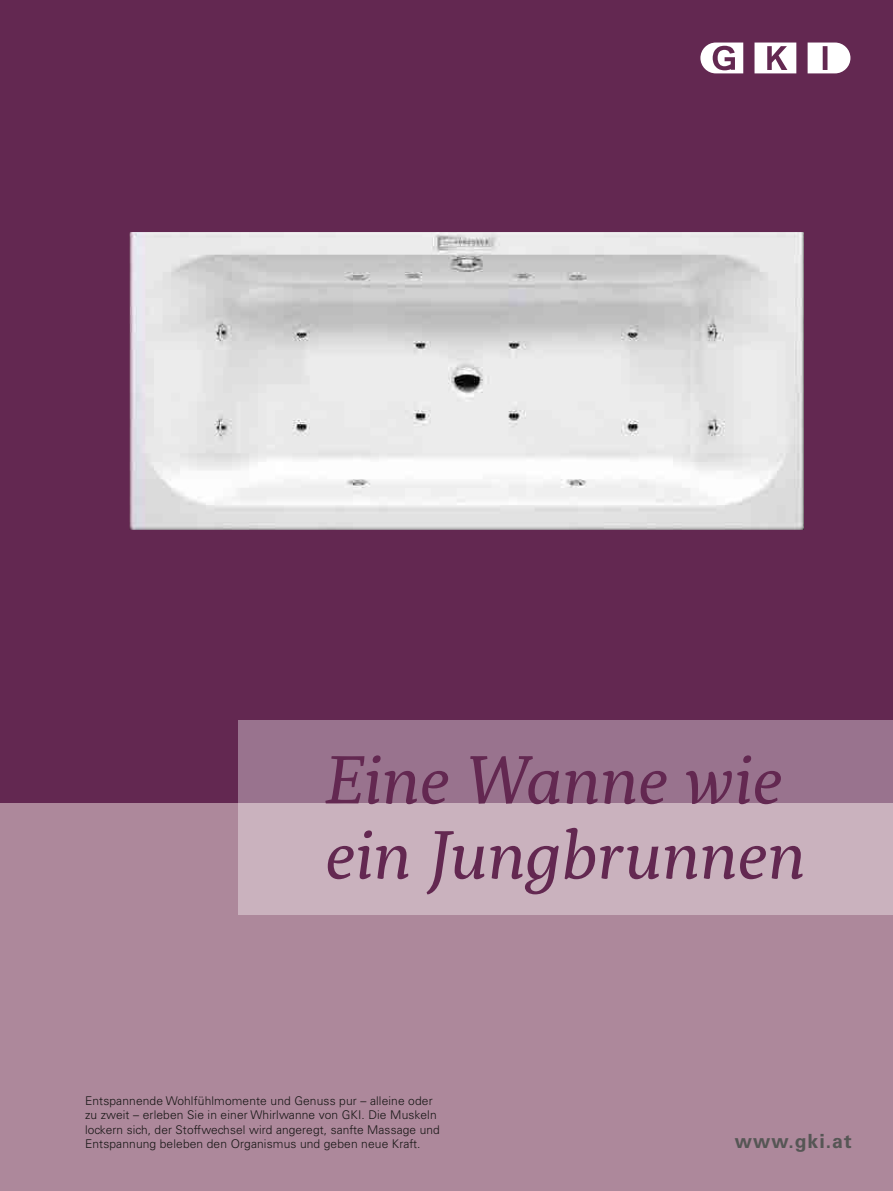
<style>
.page{position:relative;width:893px;height:1191px;background:#fff}
.page>*{position:absolute;margin:0;border:0;box-sizing:border-box;transform-origin:0 0}
.t1{font:italic 67.5px/75px "Servus Slab";letter-spacing:-.01em;color:#632851}
.t2{font:700 19.5px "Univers LT Std";color:#565655}
.t3{font:300 12px/14.7px "Univers LT Std";letter-spacing:.01em;color:#181716}
</style>
<div class="page">
<div style="left:0;top:0;width:893px;height:803px;background:#632851"></div>
<div style="left:0;top:803px;width:893px;height:388px;background:#ad889b"></div>
<img style="left:130px;top:232px;width:674px;height:298px">
<svg style="left:808px;top:43px;width:42px;height:30px"></svg>
<svg style="left:754px;top:43px;width:42px;height:30px"></svg>
<svg style="left:700px;top:43px;width:43px;height:30px"></svg>
<div style="left:238px;top:720px;width:655px;height:83px;background:#99738e"></div>
<div style="left:238px;top:803px;width:655px;height:112px;background:#cab2be"></div>
<h1 class="t1" style="left:325px;top:742px;width:482px">Eine Wanne wie ein Jungbrunnen</h1>
<p class="t3" style="left:85px;top:1093px;width:356px">Entspannende Wohlfühlmomente und Genuss pur – alleine oder zu zweit – erleben Sie in einer Whirlwanne von GKI. Die Muskeln lockern sich, der Stoffwechsel wird angeregt, sanfte Massage und Entspannung beleben den Organismus und geben neue Kraft.</p>
<h2 class="t2" style="left:735px;top:1130px;width:118px">www.gki.at</h2>
</div>
